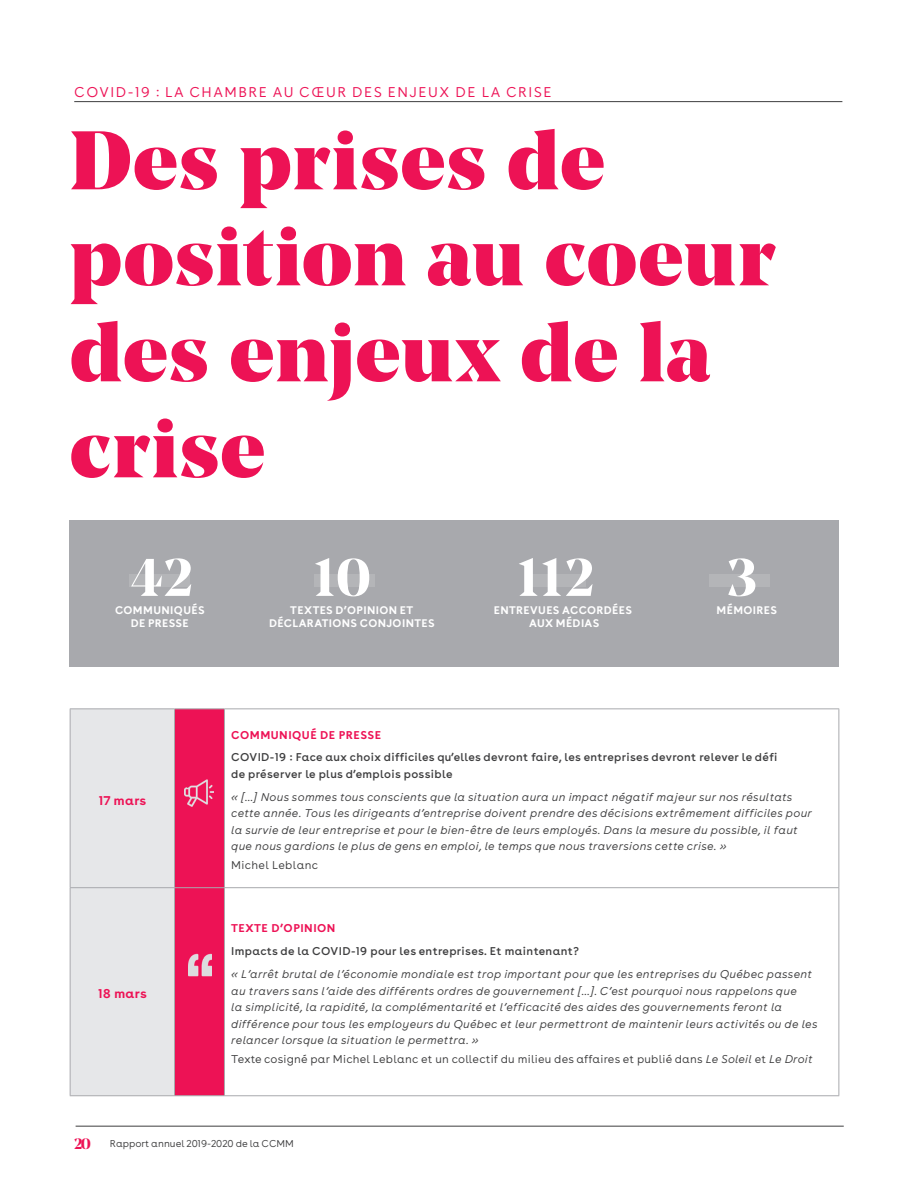
<style>
.page{position:relative;width:918px;height:1188px;background:#fff}
.page>*{position:absolute;margin:0;border:0;box-sizing:border-box;transform-origin:0 0}
.t1{font:900 82.5px/96px "Noe Display";letter-spacing:.015em;color:#ed1255}
.t2{font:700 52.65px "Noe Display";letter-spacing:.03em;color:#fff}
.t3{font:300 15px "Buenos Aires";letter-spacing:.1em;color:#ed1255}
.t4{font:700 15px "Noe Display";color:#ed1255}
.Body_Text1{font:700 13.5px "Buenos Aires";letter-spacing:.03em;color:#ed1255}
.Body_Text1-2{font:italic 300 12px/16.5px "Buenos Aires";letter-spacing:.03em;color:#3e3e3f}
.Body_Text1-3{font:12px/16.5px "Buenos Aires";letter-spacing:.03em;color:#3e3e3f}
.Body_Text1-4{font:300 12px "Buenos Aires";letter-spacing:.02em;color:#3e3e3f}
.Body_Text1-5{font:700 12px "Buenos Aires";letter-spacing:.04em;color:#ed1255}
.t5{font:700 11.7px/13.2px "Buenos Aires";letter-spacing:.03em;color:#fff;text-align:center}
.t6{font:300 10.5px "Buenos Aires";color:#3e3e3f}
.s1{font-style:italic}
</style>
<div class="page">
<hr style="left:76px;top:1126px;width:768px;height:1px;background:#3e3e3f">
<hr style="left:74px;top:101px;width:768px;height:1px;background:#3e3e3f">
<div style="left:70px;top:521px;width:769px;height:146px;background:#a8a9ad"></div>
<div style="left:130px;top:574px;width:60px;height:12px;background:#b4b5b8"></div>
<div style="left:314px;top:574px;width:61px;height:12px;background:#b4b5b8"></div>
<div style="left:526px;top:574px;width:60px;height:12px;background:#b4b5b8"></div>
<div style="left:710px;top:574px;width:60px;height:12px;background:#b4b5b8"></div>
<svg style="left:71px;top:709px;width:153px;height:386px;background:#e8a6bb"></svg>
<hr style="left:70px;top:709px;width:1px;height:178px;background:#a8a9ad">
<hr style="left:70px;top:888px;width:1px;height:207px;background:#a8a9ad">
<hr style="left:70px;top:708px;width:105px;height:1px;background:#a8a9ad">
<hr style="left:175px;top:708px;width:49px;height:1px;background:#a8a9ad">
<hr style="left:224px;top:708px;width:615px;height:1px;background:#a8a9ad">
<hr style="left:174px;top:709px;width:1px;height:178px;background:#a8a9ad">
<hr style="left:174px;top:888px;width:1px;height:207px;background:#a8a9ad">
<hr style="left:224px;top:709px;width:1px;height:178px;background:#a8a9ad">
<hr style="left:838px;top:709px;width:1px;height:178px;background:#a8a9ad">
<hr style="left:224px;top:888px;width:1px;height:207px;background:#a8a9ad">
<hr style="left:838px;top:888px;width:1px;height:207px;background:#a8a9ad">
<hr style="left:70px;top:887px;width:105px;height:1px;background:#a8a9ad">
<hr style="left:70px;top:1095px;width:105px;height:1px;background:#a8a9ad">
<hr style="left:175px;top:887px;width:49px;height:1px;background:#a8a9ad">
<hr style="left:224px;top:887px;width:615px;height:1px;background:#a8a9ad">
<hr style="left:175px;top:1095px;width:49px;height:1px;background:#a8a9ad">
<hr style="left:224px;top:1095px;width:615px;height:1px;background:#a8a9ad">
<img style="left:184px;top:779px;width:29px;height:29px">
<img style="left:188px;top:954px;width:23px;height:23px">
<p class="t3" style="left:74px;top:83px;width:479px">COVID-19 : LA CHAMBRE AU CŒUR DES ENJEUX DE LA CRISE</p>
<p class="t1" style="left:70px;top:111px;width:706px">Des prises de position au coeur des enjeux de la crise</p>
<p class="t2" style="left:131px;top:544px;width:64px">42</p>
<p class="t2" style="left:314px;top:544px;width:59px">10</p>
<p class="t5" style="left:115px;top:603px;width:91px">COMMUNIQUÉS<br>DE PRESSE</p>
<p class="t5" style="left:269px;top:603px;width:167px">TEXTES D’OPINION ET<br>DÉCLARATIONS CONJOINTES</p>
<p class="t2" style="left:517px;top:544px;width:79px">112</p>
<p class="t2" style="left:727px;top:544px;width:32px">3</p>
<p class="t5" style="left:494px;top:603px;width:140px">ENTREVUES ACCORDÉES<br>AUX MÉDIAS</p>
<p class="t5" style="left:717px;top:603px;width:62px">MÉMOIRES</p>
<p class="Body_Text1" style="left:99px;top:791px;width:49px">17 mars</p>
<p class="Body_Text1" style="left:98px;top:985px;width:50px">18 mars</p>
<p class="Body_Text1-5" style="left:231px;top:727px;width:151px">COMMUNIQUÉ DE PRESSE</p>
<p class="Body_Text1-3" style="left:231px;top:749px;width:548px">COVID-19 : Face aux choix difficiles qu’elles devront faire, les entreprises devront relever le défi de préserver le plus d’emplois possible</p>
<p class="Body_Text1-2" style="left:231px;top:788px;width:582px">« […] Nous sommes tous conscients que la situation aura un impact négatif majeur sur nos résultats cette année. Tous les dirigeants d’entreprise doivent prendre des décisions extrêmement difficiles pour la survie de leur entreprise et pour le bien-être de leurs employés. Dans la mesure du possible, il faut que nous gardions le plus de gens en emploi, le temps que nous traversions cette crise. »</p>
<p class="Body_Text1-4" style="left:231px;top:858px;width:88px">Michel Leblanc</p>
<p class="Body_Text1-5" style="left:231px;top:920px;width:106px">TEXTE D’OPINION</p>
<p class="Body_Text1-3" style="left:231px;top:943px;width:349px">Impacts de la COVID-19 pour les entreprises. Et maintenant?</p>
<p class="Body_Text1-2" style="left:231px;top:966px;width:588px">« L’arrêt brutal de l’économie mondiale est trop important pour que les entreprises du Québec passent au travers sans l’aide des différents ordres de gouvernement […]. C’est pourquoi nous rappelons que<br>la simplicité, la rapidité, la complémentarité et l’efficacité des aides des gouvernements feront la différence pour tous les employeurs du Québec et leur permettront de maintenir leurs activités ou de les relancer lorsque la situation le permettra. »</p>
<p class="Body_Text1-4" style="left:231px;top:1052px;width:583px">Texte cosigné par Michel Leblanc et un collectif du milieu des affaires et publié dans <span class="s1">Le Soleil</span> et <span class="s1">Le Droit</span></p>
<p class="t4" style="left:74px;top:1134px;width:18px">20</p>
<p class="t6" style="left:110px;top:1137px;width:185px">Rapport annuel 2019-2020 de la CCMM</p>
</div>
